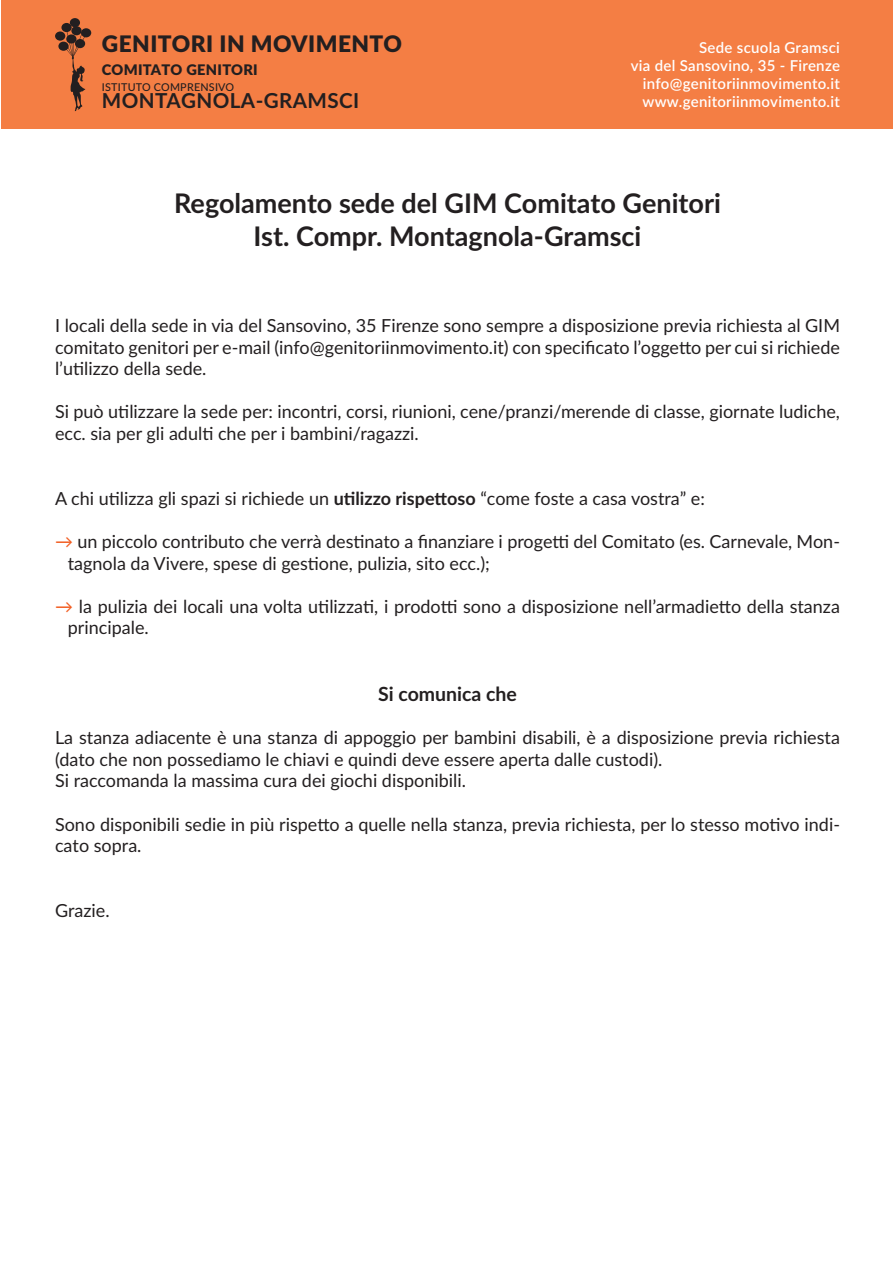
<style>
.page{position:relative;width:893px;height:1263px;background:#fff}
.page>*{position:absolute;margin:0;border:0;box-sizing:border-box;transform-origin:0 0}
.t1{font:700 27px/32.4px "Lato";color:#231f20;text-align:center}
.t2{font:900 22.8px "Lato Latin";letter-spacing:.02em;color:#231f20}
.t3{font:700 20.55px "Lato Latin";letter-spacing:.02em;color:#231f20}
.t4{font:700 19.5px "Lato";color:#231f20}
.t5{font:18px/21.6px "Lato";color:#231f20}
.t6{font:600 15px/18px "Lato";letter-spacing:.02em;color:#fff;text-align:right}
.t7{font:900 14.55px "Lato Latin";letter-spacing:.02em;color:#231f20}
.t8{font:500 10.8px "Lato";letter-spacing:.02em;color:#231f20}
.s1{font-weight:700}
.s2{color:#f25d21}
</style>
<div class="page">
<div style="left:1px;top:0;width:892px;height:128px;background:#f47e44"></div>
<div style="left:58px;top:42px;width:11px;height:9px;background:#231f20;border-radius:50%"></div>
<div style="left:55px;top:32px;width:10px;height:9px;background:#231f20;border-radius:50%"></div>
<div style="left:81px;top:28px;width:10px;height:9px;background:#231f20;border-radius:50%"></div>
<svg style="left:71px;top:26px;width:11px;height:9px"></svg>
<div style="left:61px;top:23px;width:11px;height:9px;background:#231f20;border-radius:50%"></div>
<div style="left:70px;top:18px;width:10px;height:9px;background:#231f20;border-radius:50%"></div>
<svg style="left:66px;top:31px;width:21px;height:80px"></svg>
<p class="t2" style="left:102px;top:30px;width:302px">GENITORI IN MOVIMENTO</p>
<p class="t7" style="left:102px;top:61px;width:157px">COMITATO GENITORI</p>
<p class="t8" style="left:102px;top:79px;width:134px">ISTITUTO COMPRENSIVO</p>
<p class="t3" style="left:102px;top:89px;width:259px">MONTAGNOLA-GRAMSCI</p>
<p class="t6" style="left:631px;top:37px;width:211px">Sede scuola Gramsci<br>via del Sansovino, 35 - Firenze info@genitoriinmovimento.it www.genitoriinmovimento.it</p>
<h1 class="t1" style="left:174px;top:186px;width:548px">Regolamento sede del GIM Comitato Genitori<br>Ist. Compr. Montagnola-Gramsci</h1>
<p class="t5" style="left:55px;top:314px;width:786px;text-align:justify">I locali della sede in via del Sansovino, 35 Firenze sono sempre a disposizione previa richiesta al GIM comitato genitori per e-mail (info@genitoriinmovimento.it) con specificato l’oggetto per cui si richiede l’utilizzo della sede.</p>
<p class="t5" style="left:55px;top:400px;width:786px">Si può utilizzare la sede per: incontri, corsi, riunioni, cene/pranzi/merende di classe, giornate ludiche, ecc. sia per gli adulti che per i bambini/ragazzi.</p>
<p class="t5" style="left:55px;top:487px;width:651px">A chi utilizza gli spazi si richiede un <span class="s1">utilizzo rispettoso</span> “come foste a casa vostra” e:</p>
<p class="t5" style="left:68px;top:530px;width:774px;text-indent:-13px"><span class="s2">→</span> un piccolo contributo che verrà destinato a finanziare i progetti del Comitato (es. Carnevale, Mon&shy;tagnola da Vivere, spese di gestione, pulizia, sito ecc.);</p>
<p class="t5" style="left:68px;top:595px;width:774px;text-indent:-13px"><span class="s2">→</span> la pulizia dei locali una volta utilizzati, i prodotti sono a disposizione nell’armadietto della stanza principale.</p>
<p class="t4" style="left:378px;top:679px;width:140px">Si comunica che</p>
<p class="t5" style="left:55px;top:726px;width:786px">La stanza adiacente è una stanza di appoggio per bambini disabili, è a disposizione previa richiesta (dato che non possediamo le chiavi e quindi deve essere aperta dalle custodi).<br>Si raccomanda la massima cura dei giochi disponibili.</p>
<p class="t5" style="left:55px;top:812px;width:786px">Sono disponibili sedie in più rispetto a quelle nella stanza, previa richiesta, per lo stesso motivo indi&shy;cato sopra.</p>
<p class="t5" style="left:55px;top:899px;width:56px">Grazie.</p>
</div>
